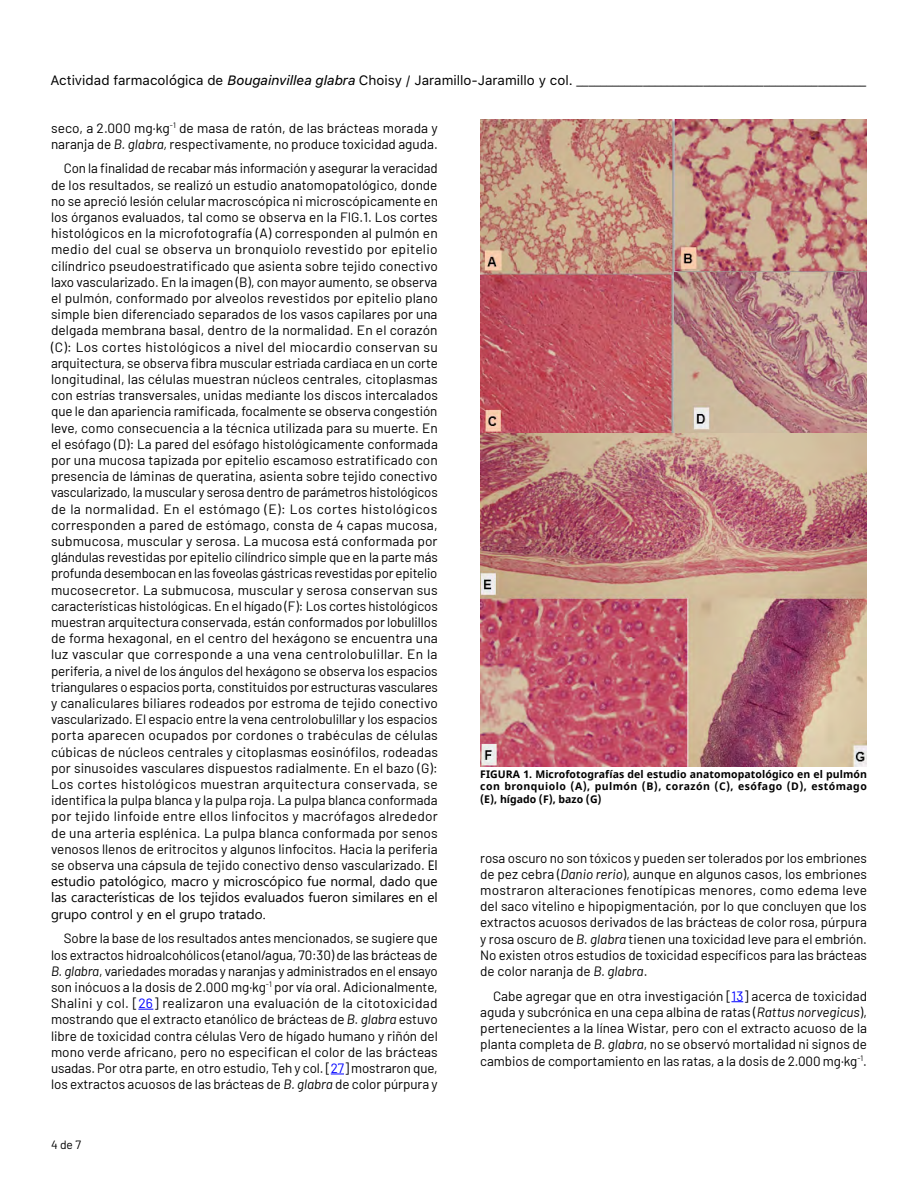
<style>
.page{position:relative;width:918px;height:1188px;background:#fff}
.page>*{position:absolute;margin:0;border:0;box-sizing:border-box;transform-origin:0 0}
.t1{font:13.5px/16.2px "Barlow";letter-spacing:-.005em;color:#000;text-align:justify}
.t2{font:13.5px/16.2px "Segoe UI";color:#000;text-align:justify}
.t3{font:13.5px "SFUI Text";color:#000}
.t4{font:12px "Barlow";color:#000}
.t5{font:700 10.5px/12.6px "Noto Sans";letter-spacing:.04em;color:#000;text-align:justify}
.s1{font-family:"SFUI Text Italic G2"}
.s2{font-style:italic}
.s3{font-family:"Segoe UI"}
.s4{color:#00f}
</style>
<div class="page">
<img style="left:480px;top:119px;width:387px;height:647px">
<svg style="left:138px;top:1009px;width:15px;height:1px"></svg>
<svg style="left:331px;top:1074px;width:13px;height:1px"></svg>
<svg style="left:731px;top:1001px;width:12px;height:1px"></svg>
<p class="t3" style="left:50px;top:71px;width:817px">Actividad farmacológica de <span class="s1">Bougainvillea glabra</span> Choisy / Jaramillo-Jaramillo y col. ________________________________________________</p>
<p class="t1" style="left:51px;top:119px;width:388px">seco, a 2.000 mg·kg<sup>-1</sup> de masa de ratón, de las brácteas morada y naranja de <span class="s2">B. glabra,</span> respectivamente, no produce toxicidad aguda.</p>
<p class="t1" style="left:51px;top:159px;width:388px;text-indent:13px">Con la finalidad de recabar más información y asegurar la veracidad de los resultados, se realizó un estudio anatomopatológico, donde no se apreció lesión celular macroscópica ni microscópicamente en los órganos evaluados, tal como se observa en la FIG.1. Los cortes histológicos en la microfotografía (A) corresponden al pulmón en medio del cual se observa un bronquiolo revestido por epitelio cilíndrico pseudoestratificado que asienta sobre tejido conectivo laxo vascularizado. En la imagen (B), con mayor aumento, se observa el pulmón, conformado por alveolos revestidos por epitelio plano simple bien diferenciado separados de los vasos capilares por una delgada membrana basal, dentro de la normalidad. En el corazón (C): Los cortes histológicos a nivel del miocardio conservan su arquitectura, se observa fibra muscular estriada cardiaca en un corte longitudinal, las células muestran núcleos centrales, citoplasmas con estrías transversales, unidas mediante los discos intercalados que le dan apariencia ramificada, focalmente se observa congestión leve, como consecuencia a la técnica utilizada para su muerte. En el esófago (D): La pared del esófago histológicamente conformada por una mucosa tapizada por epitelio escamoso estratificado con presencia de láminas de queratina, asienta sobre tejido conectivo vascularizado, la muscular y serosa dentro de parámetros histológicos de la normalidad. En el estómago (E): Los cortes histológicos corresponden a pared de estómago, consta de 4 capas mucosa, submucosa, muscular y serosa. La mucosa está conformada por glándulas revestidas por epitelio cilíndrico simple que en la parte más profunda desembocan en las foveolas gástricas revestidas por epitelio mucosecretor. La submucosa, muscular y serosa conservan sus características histológicas. En el hígado (F): Los cortes histológicos muestran arquitectura conservada, están conformados por lobulillos de forma hexagonal, en el centro del hexágono se encuentra una luz vascular que corresponde a una vena centrolobulillar. En la periferia, a nivel de los ángulos del hexágono se observa los espacios triangulares o espacios porta, constituidos por estructuras vasculares y canaliculares biliares rodeados por estroma de tejido conectivo vascularizado. El espacio entre la vena centrolobulillar y los espacios porta aparecen ocupados por cordones o trabéculas de células cúbicas de núcleos centrales y citoplasmas eosinófilos, rodeadas por sinusoides vasculares dispuestos radialmente. En el bazo (G):<br>Los cortes histológicos muestran arquitectura conservada, se identifica la pulpa blanca y la pulpa roja. La pulpa blanca conformada por tejido linfoide entre ellos linfocitos y macrófagos alrededor de una arteria esplénica. La pulpa blanca conformada por senos venosos llenos de eritrocitos y algunos linfocitos. Hacia la periferia se observa una cápsula de tejido conectivo denso vascularizado. <span class="s3">El</span></p>
<p class="t2" style="left:51px;top:872px;width:388px">estudio patológico, macro y microscópico fue normal, dado que las características de los tejidos evaluados fueron similares en el grupo control y en el grupo tratado.</p>
<p class="t1" style="left:51px;top:929px;width:388px;text-indent:13px">Sobre la base de los resultados antes mencionados, se sugiere que los extractos hidroalcohólicos (etanol/agua, 70:30) de las brácteas de <span class="s2">B. glabra</span>, variedades moradas y naranjas y administrados en el ensayo son inócuos a la dosis de 2.000 mg·kg<sup>-1</sup> por vía oral. Adicionalmente, Shalini y col. [<span class="s4">26</span>] realizaron una evaluación de la citotoxicidad mostrando que el extracto etanólico de brácteas de <span class="s2">B. glabra</span> estuvo libre de toxicidad contra células Vero de hígado humano y riñón del mono verde africano, pero no especifican el color de las brácteas usadas. Por otra parte, en otro estudio, Teh y col. [<span class="s4">27</span>] mostraron que, los extractos acuosos de las brácteas de <span class="s2">B. glabra</span> de color púrpura y</p>
<p class="t4" style="left:51px;top:1136px;width:32px">4 de 7</p>
<p class="t5" style="left:480px;top:768px;width:388px">FIGURA 1. Microfotografías del estudio anatomopatológico en el pulmón con bronquiolo (A), pulmón (B), corazón (C), esófago (D), estómago (E), hígado (F), bazo (G)</p>
<p class="t1" style="left:480px;top:849px;width:388px">rosa oscuro no son tóxicos y pueden ser tolerados por los embriones de pez cebra (<span class="s2">Danio rerio</span>), aunque en algunos casos, los embriones mostraron alteraciones fenotípicas menores, como edema leve del saco vitelino e hipopigmentación, por lo que concluyen que los extractos acuosos derivados de las brácteas de color rosa, púrpura y rosa oscuro de <span class="s2">B. glabra</span> tienen una toxicidad leve para el embrión.<br>No existen otros estudios de toxicidad específicos para las brácteas de color naranja de <span class="s2">B. glabra</span>.</p>
<p class="t1" style="left:480px;top:987px;width:388px;text-indent:13px">Cabe agregar que en otra investigación [<span class="s4">13</span>] acerca de toxicidad aguda y subcrónica en una cepa albina de ratas (<span class="s2">Rattus norvegicus</span>), pertenecientes a la línea Wistar, pero con el extracto acuoso de la planta completa de <span class="s2">B. glabra</span>, no se observó mortalidad ni signos de cambios de comportamiento en las ratas, a la dosis de 2.000 mg·kg<sup>-1</sup>.</p>
</div>
